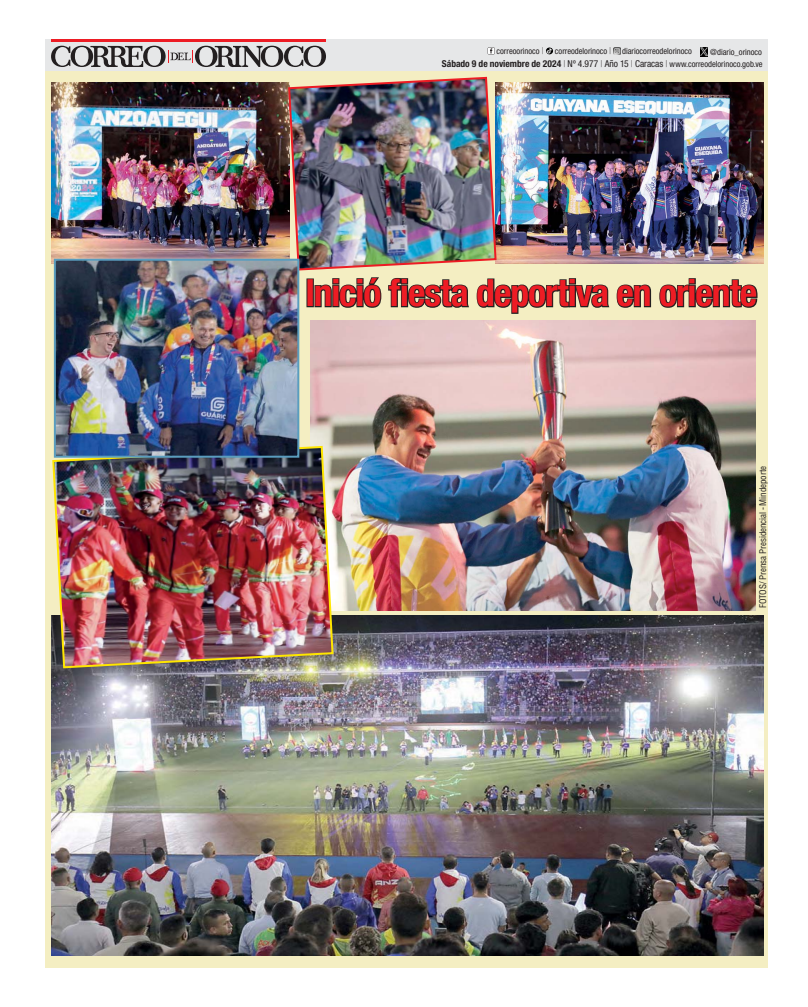
<style>
.page{position:relative;width:808px;height:1007px;background:#fff}
.page>*{position:absolute;margin:0;border:0;box-sizing:border-box;transform-origin:0 0}
.t1{font:700 condensed 37.5px "Helvetica Neue";letter-spacing:-.025em;color:#ed1c24}
.t2{font:condensed 9px "Helvetica";letter-spacing:-.015em;color:#231f20}
.t3{font:condensed 8.5px/12.1px "Helvetica Neue";color:#231f20;text-align:right}
.s1{font-weight:100;font-size:9.5px}
.s2{font-weight:700;font-size:9.5px}
.s3{font-size:9.5px}
</style>
<div class="page">
<div style="left:45px;top:40px;width:723px;height:34px;background:#e6e7e8"></div>
<hr style="left:51px;top:40px;width:275px;height:2px;background:#ed1c24">
<svg style="left:51px;top:46px;width:275px;height:21px"></svg>
<div style="left:45px;top:71px;width:723px;height:896px;background:#f4eec2"></div>
<svg style="left:488px;top:47px;width:7px;height:7px"></svg>
<svg style="left:488px;top:48px;width:6px;height:6px"></svg>
<svg style="left:546px;top:47px;width:7px;height:7px"></svg>
<svg style="left:613px;top:47px;width:7px;height:7px"></svg>
<svg style="left:700px;top:47px;width:8px;height:9px"></svg>
<img style="left:51px;top:82px;width:236px;height:182px">
<img style="left:498px;top:82px;width:265px;height:182px">
<img style="left:51px;top:615px;width:712px;height:340px">
<img style="left:310px;top:320px;width:446px;height:290px">
<img style="left:51px;top:445px;width:284px;height:224px">
<img style="left:287px;top:76px;width:211px;height:195px">
<svg style="left:306px;top:277px;width:452px;height:37px"></svg>
<img style="left:57px;top:262px;width:239px;height:192px">
<div style="left:54px;top:259px;width:245px;height:198px;border:2px solid #5a9dbe"></div>
<p class="t3" style="left:497px;top:46px;width:197px">correoorinoco <span class="s1">|</span> correodelorinoco <span class="s1">|</span> diariocorreodelorinoco</p>
<p class="t3" style="left:442px;top:47px;width:322px">@diario_orinoco<br><span class="s2">Sábado 9 de noviembre de 2024</span> <span class="s1">|</span> <span class="s3">Nº 4.977</span> <span class="s1">|</span> <span class="s3">Año 15</span> <span class="s1">|</span> <span class="s3">Caracas</span> <span class="s1">|</span> www.correodelorinoco.gob.ve</p>
<h1 class="t1" style="left:305px;top:279px;width:453px">Inició fiesta deportiva en oriente</h1>
<p class="t2" style="left:758px;top:608px;width:144px;rotate:-90deg">FOTOS/ Prensa Presidencial - Mindeporte</p>
</div>
